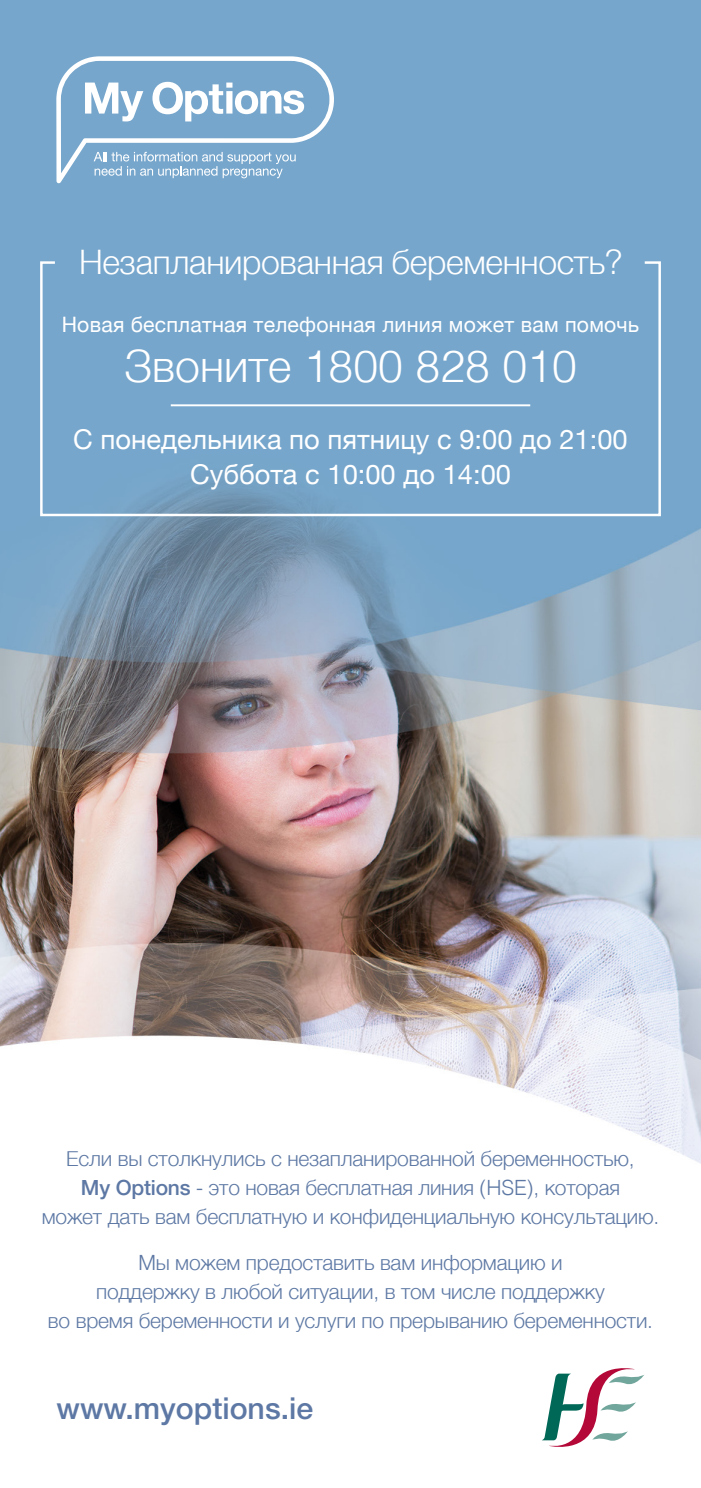
<style>
.page{position:relative;width:701px;height:1488px;background:#fff}
.page>*{position:absolute;margin:0;border:0;box-sizing:border-box;transform-origin:0 0}
.t1{font:300 44.75px "Helvetica";color:#fff}
.t2{font:300 33.75px "Helvetica";letter-spacing:-.01em;color:#fff}
.t3{font:500 30.25px "Helvetica Neue LT Std";color:#5d78a4}
.t4{font:27.25px/35.5px "Helvetica Neue";color:#fff;text-align:center}
.t5{font:21.25px "Helvetica Neue";letter-spacing:.01em;color:#fff}
.t6{font:300 21px/28.8px "Helvetica";letter-spacing:-.01em;color:#5d78a4;text-align:center}
.s1{font-family:"Helvetica Neue";font-weight:500}
</style>
<div class="page">
<img style="left:0;top:0;width:701px;height:1447px">
<div style="left:39px;top:260px;width:623px;height:257px;background:#76a6cc"></div>
<hr style="left:171px;top:404px;width:359px;height:2px;background:#fff">
<svg style="left:542px;top:1368px;width:102px;height:78px"></svg>
<svg style="left:56px;top:56px;width:278px;height:127px"></svg>
<h2 class="t2" style="left:79px;top:233px;width:544px">Незапланированная беременность?</h2>
<p class="t5" style="left:62px;top:309px;width:579px">Новая бесплатная телефонная линия может вам помочь</p>
<h1 class="t1" style="left:124px;top:328px;width:454px">Звоните 1800 828 010</h1>
<p class="t4" style="left:73px;top:423px;width:556px">С понедельника по пятницу с 9:00 до 21:00<br>Суббота с 10:00 до 14:00</p>
<p class="t6" style="left:42px;top:1142px;width:619px">Если вы столкнулись с незапланированной беременностью,<br><span class="s1">My Options</span> - это новая бесплатная линия (HSE), которая<br>может дать вам бесплатную и конфиденциальную консультацию.</p>
<p class="t6" style="left:48px;top:1246px;width:606px">Мы можем предоставить вам информацию и<br>поддержку в любой ситуации, в том числе поддержку<br>во время беременности и услуги по прерыванию беременности.</p>
<h3 class="t3" style="left:56px;top:1390px;width:258px">www.myoptions.ie</h3>
</div>
